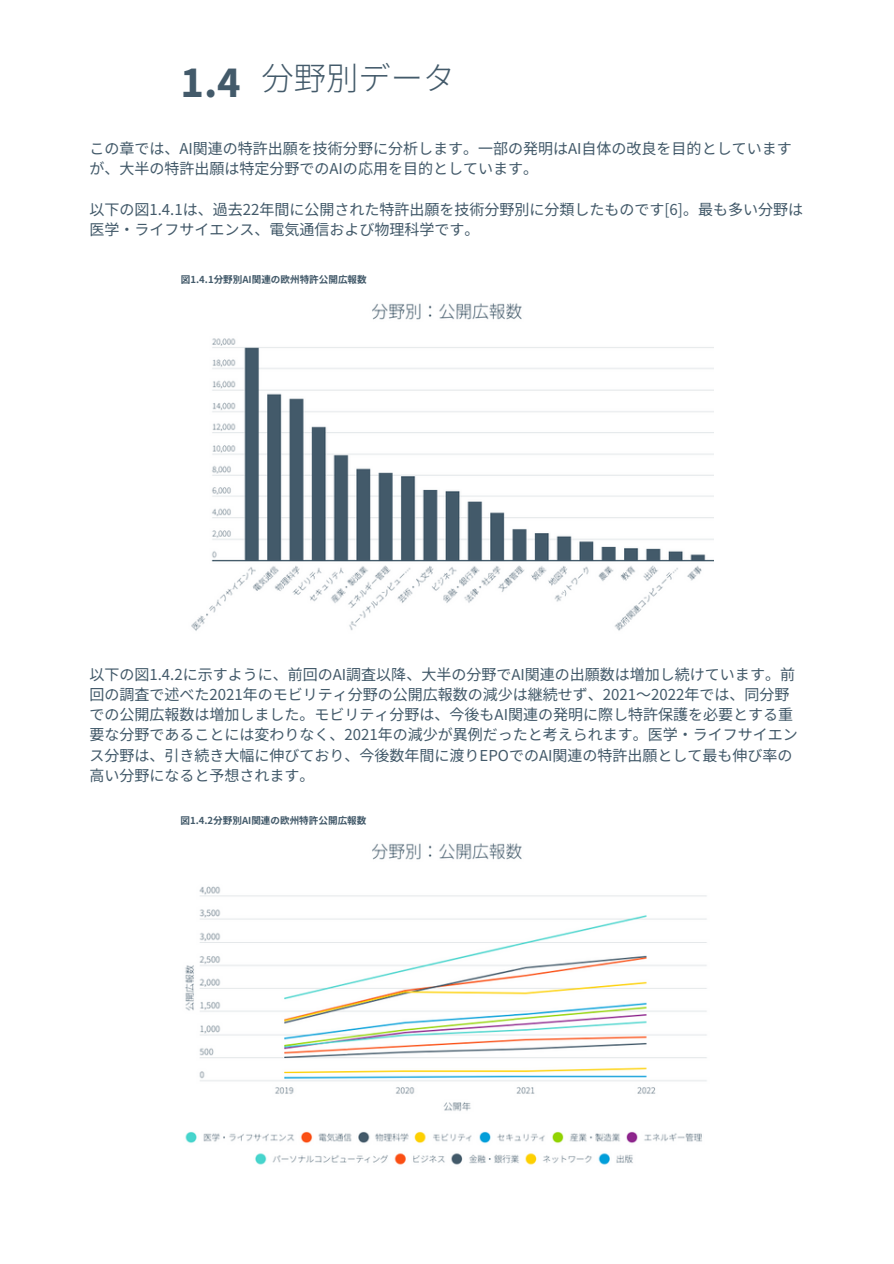
<style>
.page{position:relative;width:894px;height:1264px;background:#fff}
.page>*{position:absolute;margin:0;border:0;box-sizing:border-box;transform-origin:0 0}
.t1{font:800 39.15px "Noto Sans JP";color:#435a6a}
.t2{font:300 32.25px "Noto Sans JP";color:#435a6a}
.t3{font:15px/20.2px "Noto Sans JP";color:#435a6a}
.t4{font:700 9.6px "Noto Sans JP";color:#435a6a}
</style>
<div class="page">
<img style="left:191px;top:303px;width:522px;height:328px">
<img style="left:185px;top:843px;width:522px;height:322px">
<h1 class="t1" style="left:180px;top:51px;width:60px">1.4</h1>
<h2 class="t2" style="left:261px;top:52px;width:195px">分野別データ</h2>
<p class="t3" style="left:89px;top:137px;width:703px">この章では、AI関連の特許出願を技術分野に分析します。一部の発明はAI自体の改良を目的としていますが、大半の特許出願は特定分野でのAIの応用を目的としています。</p>
<p class="t3" style="left:89px;top:198px;width:715px">以下の図1.4.1は、過去22年間に公開された特許出願を技術分野別に分類したものです[6]。最も多い分野は医学・ ライフサイエンス、電気通信および物理科学です。</p>
<p class="t4" style="left:181px;top:272px;width:187px">図1.4.1分野別AI関連の欧州特許公開広報数</p>
<p class="t3" style="left:89px;top:662px;width:710px">以下の図1.4.2に示すように、前回のAI調査以降、大半の分野でAI関連の出願数は増加し続けています。前回の調査で述べた2021年のモビリティ分野の公開広報数の減少は継続せず、2021～2022年では、同分野での公開広報数は増加しました。モビリティ分野は、今後もAI関連の発明に際し特許保護を必要とする重要な分野であることには変わりなく、2021年の減少が異例だったと考えられます。医学・ ライフサイエンス分野は、引き続き大幅に伸びており、今後数年間に渡りEPOでのAI関連の特許出願として最も伸び率の高い分野になると予想されます。</p>
<p class="t4" style="left:180px;top:813px;width:187px">図1.4.2分野別AI関連の欧州特許公開広報数</p>
</div>
